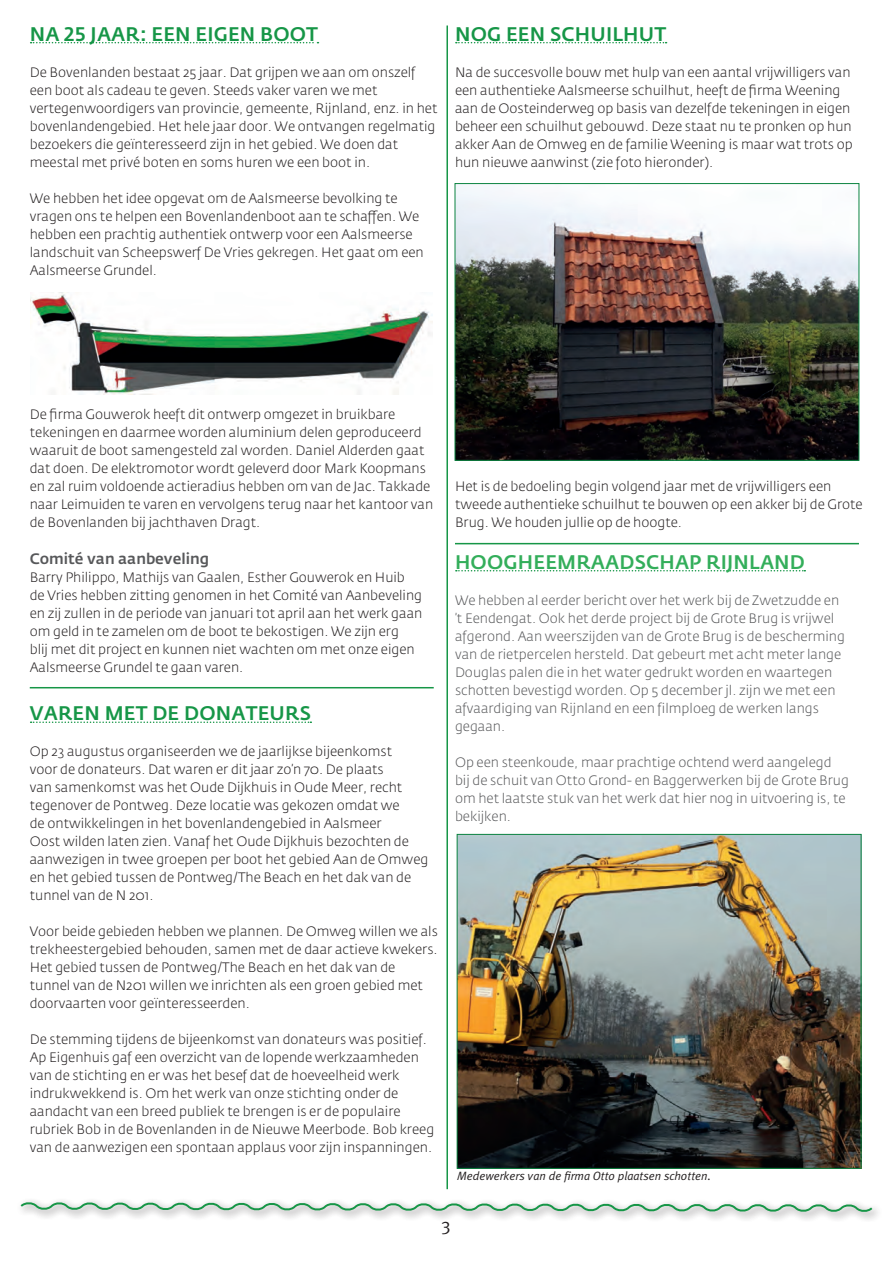
<style>
.page{position:relative;width:893px;height:1263px;background:#fff}
.page>*{position:absolute;margin:0;border:0;box-sizing:border-box;transform-origin:0 0}
.t1{font:500 19.5px "Fedra Sans Pro";letter-spacing:.01em;color:#169647}
.t2{font:500 19.5px "Fedra Sans Pro";letter-spacing:.01em;color:#33ae5a}
.t3{font:18px "Meta";color:#231f20}
.t4{font:500 15px "Fedra Sans Pro";color:#57585a}
.t5{font:300 13.5px/18px "Fedra Sans Pro";color:#231f20}
.t6{font:300 13.5px/18px "Fedra Sans Pro";color:#57585a}
.t7{font:italic 12px "Meta Plus Normal";color:#231f20}
</style>
<div class="page">
<div style="left:17px;top:1197px;width:866px;height:26px;background:#231f20;opacity:.75"></div>
<svg style="left:18px;top:1199px;width:856px;height:16px"></svg>
<hr style="left:446px;top:26px;width:2px;height:1163px;background:#169647">
<svg style="left:31px;top:42px;width:287px;height:1px"></svg>
<svg style="left:31px;top:721px;width:280px;height:2px"></svg>
<svg style="left:456px;top:42px;width:211px;height:1px"></svg>
<svg style="left:456px;top:570px;width:349px;height:1px"></svg>
<hr style="left:455px;top:543px;width:404px;height:1px;background:#169647">
<img style="left:457px;top:185px;width:400px;height:273px">
<div style="left:455px;top:183px;width:404px;height:277px;border:1px solid #0c8441"></div>
<img style="left:31px;top:292px;width:402px;height:102px">
<hr style="left:30px;top:687px;width:404px;height:1px;background:#169647">
<img style="left:459px;top:836px;width:400px;height:330px">
<div style="left:457px;top:834px;width:404px;height:334px;border:1px solid #0c8441"></div>
<h1 class="t1" style="left:30px;top:22px;width:290px">NA 25 JAAR: EEN EIGEN BOOT</h1>
<p class="t5" style="left:30px;top:63px;width:409px">De Bovenlanden bestaat 25 jaar. Dat grijpen we aan om onszelf een boot als cadeau te geven. Steeds vaker varen we met vertegenwoordigers van provincie, gemeente, Rijnland, enz. in het bovenlandengebied. Het hele jaar door. We ontvangen regelmatig bezoekers die geïnteresseerd zijn in het gebied. We doen dat meestal met privé boten en soms huren we een boot in.</p>
<p class="t5" style="left:30px;top:189px;width:396px">We hebben het idee opgevat om de Aalsmeerse bevolking te vragen ons te helpen een Bovenlandenboot aan te schaffen. We hebben een prachtig authentiek ontwerp voor een Aalsmeerse landschuit van Scheepswerf De Vries gekregen. Het gaat om een Aalsmeerse Grundel.</p>
<h1 class="t1" style="left:455px;top:22px;width:213px">NOG EEN SCHUILHUT</h1>
<p class="t5" style="left:455px;top:63px;width:399px">Na de succesvolle bouw met hulp van een aantal vrijwilligers van een authentieke Aalsmeerse schuilhut, heeft de firma Weening aan de Oosteinderweg op basis van dezelfde tekeningen in eigen beheer een schuilhut gebouwd. Deze staat nu te pronken op hun akker Aan de Omweg en de familie Weening is maar wat trots op hun nieuwe aanwinst (zie foto hieronder).</p>
<p class="t5" style="left:30px;top:405px;width:405px">De firma Gouwerok heeft dit ontwerp omgezet in bruikbare tekeningen en daarmee worden aluminium delen geproduceerd waaruit de boot samengesteld zal worden. Daniel Alderden gaat dat doen. De elektromotor wordt geleverd door Mark Koopmans en zal ruim voldoende actieradius hebben om van de Jac. Takkade naar Leimuiden te varen en vervolgens terug naar het kantoor van de Bovenlanden bij jachthaven Dragt.</p>
<p class="t4" style="left:30px;top:550px;width:181px">Comité van aanbeveling</p>
<p class="t5" style="left:30px;top:568px;width:394px">Barry Philippo, Mathijs van Gaalen, Esther Gouwerok en Huib de Vries hebben zitting genomen in het Comité van Aanbeveling en zij zullen in de periode van januari tot april aan het werk gaan om geld in te zamelen om de boot te bekostigen. We zijn erg<br>blij met dit project en kunnen niet wachten om met onze eigen Aalsmeerse Grundel te gaan varen.</p>
<h1 class="t1" style="left:30px;top:701px;width:283px">VAREN MET DE DONATEURS</h1>
<p class="t5" style="left:30px;top:742px;width:400px">Op 23 augustus organiseerden we de jaarlijkse bijeenkomst<br>voor de donateurs. Dat waren er dit jaar zo’n 70. De plaats<br>van samenkomst was het Oude Dijkhuis in Oude Meer, recht tegenover de Pontweg. Deze locatie was gekozen omdat we<br>de ontwikkelingen in het bovenlandengebied in Aalsmeer<br>Oost wilden laten zien. Vanaf het Oude Dijkhuis bezochten de aanwezigen in twee groepen per boot het gebied Aan de Omweg en het gebied tussen de Pontweg/The Beach en het dak van de tunnel van de N 201.</p>
<p class="t5" style="left:30px;top:922px;width:410px">Voor beide gebieden hebben we plannen. De Omweg willen we als trekheestergebied behouden, samen met de daar actieve kwekers.<br>Het gebied tussen de Pontweg/The Beach en het dak van de tunnel van de N201 willen we inrichten als een groen gebied met doorvaarten voor geïnteresseerden.</p>
<p class="t5" style="left:30px;top:1030px;width:406px">De stemming tijdens de bijeenkomst van donateurs was positief.<br>Ap Eigenhuis gaf een overzicht van de lopende werkzaamheden van de stichting en er was het besef dat de hoeveelheid werk indrukwekkend is. Om het werk van onze stichting onder de aandacht van een breed publiek te brengen is er de populaire rubriek Bob in de Bovenlanden in de Nieuwe Meerbode. Bob kreeg van de aanwezigen een spontaan applaus voor zijn inspanningen.</p>
<p class="t5" style="left:455px;top:477px;width:409px">Het is de bedoeling begin volgend jaar met de vrijwilligers een tweede authentieke schuilhut te bouwen op een akker bij de Grote<br>Brug. We houden jullie op de hoogte.</p>
<h1 class="t2" style="left:455px;top:550px;width:351px">HOOGHEEMRAADSCHAP RIJNLAND</h1>
<p class="t6" style="left:455px;top:591px;width:392px">We hebben al eerder bericht over het werk bij de Zwetzudde en ’t Eendengat. Ook het derde project bij de Grote Brug is vrijwel afgerond. Aan weerszijden van de Grote Brug is de bescherming van de rietpercelen hersteld. Dat gebeurt met acht meter lange Douglas palen die in het water gedrukt worden en waartegen schotten bevestigd worden. Op 5 december jl. zijn we met een afvaardiging van Rijnland en een filmploeg de werken langs gegaan.</p>
<p class="t6" style="left:455px;top:753px;width:395px">Op een steenkoude, maar prachtige ochtend werd aangelegd bij de schuit van Otto Grond- en Baggerwerken bij de Grote Brug om het laatste stuk van het werk dat hier nog in uitvoering is, te bekijken.</p>
<p class="t7" style="left:457px;top:1169px;width:255px">Medewerkers van de firma Otto plaatsen schotten.</p>
<h2 class="t3" style="left:441px;top:1215px;width:11px">3</h2>
</div>
